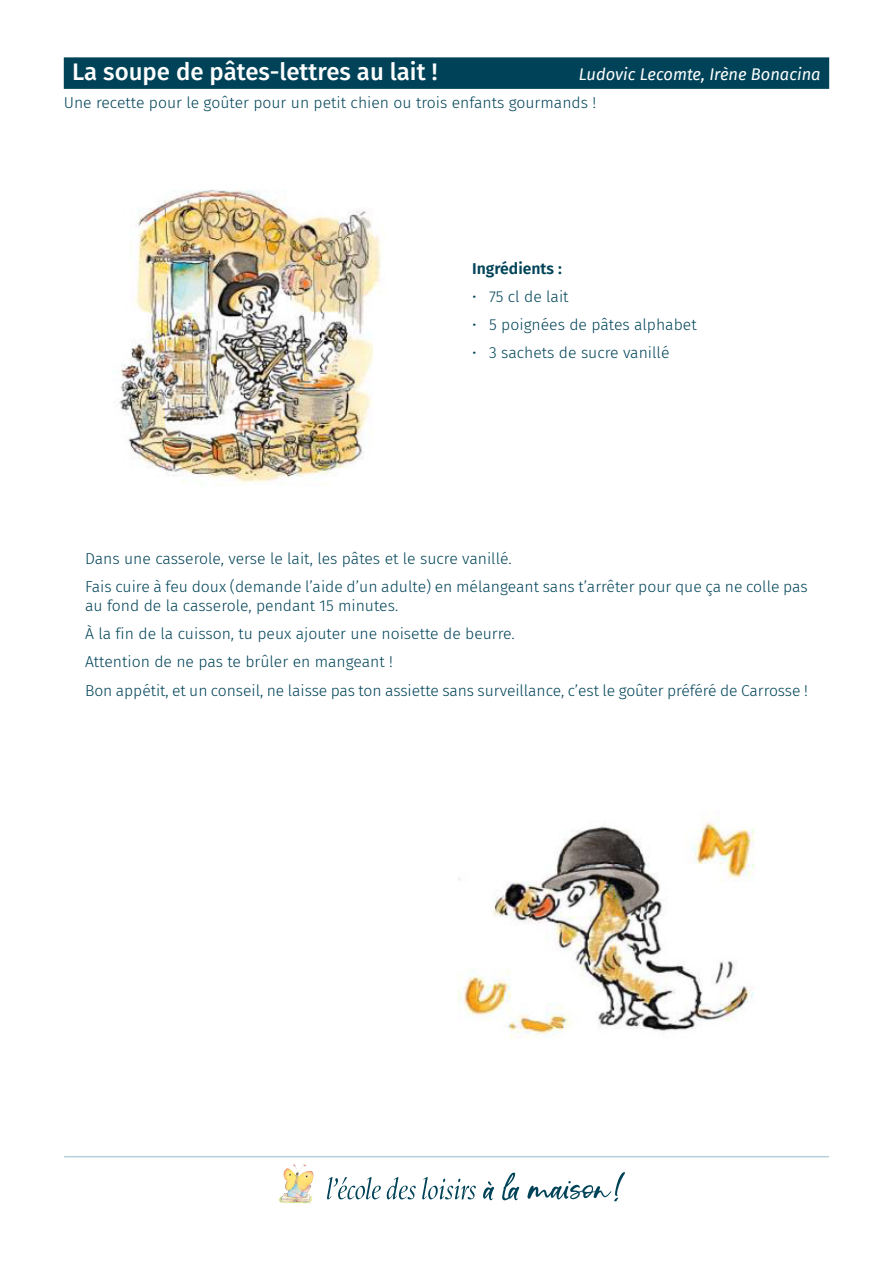
<style>
.page{position:relative;width:893px;height:1263px;background:#fff}
.page>*{position:absolute;margin:0;border:0;box-sizing:border-box;transform-origin:0 0}
.Titre{font:500 24px "Fira Sans";color:#fff}
.Titre-2{font:italic 16.5px "Fira Sans";color:#fff}
.Liste{font:300 15.75px/19.5px "Fira Sans";color:#004358}
.Consigne{font:300 15.75px "Fira Sans";color:#004358}
.Consigne-2{font:600 15.75px "Fira Sans";color:#004358}
</style>
<div class="page">
<div style="left:64px;top:57px;width:765px;height:32px;background:#004358"></div>
<hr style="left:65px;top:1156px;width:763px;height:1px;background:#b8ceda">
<svg style="left:483px;top:1172px;width:142px;height:29px"></svg>
<svg style="left:327px;top:1177px;width:149px;height:22px"></svg>
<img style="left:278px;top:1164px;width:36px;height:40px">
<img style="left:119px;top:190px;width:262px;height:295px">
<img style="left:458px;top:818px;width:297px;height:220px">
<p class="Titre" style="left:72px;top:53px;width:367px">La soupe de pâtes-lettres au lait !</p>
<p class="Titre-2" style="left:579px;top:62px;width:243px">Ludovic Lecomte, Irène Bonacina</p>
<p class="Consigne" style="left:64px;top:92px;width:534px">Une recette pour le goûter pour un petit chien ou trois enfants gourmands !</p>
<p class="Consigne-2" style="left:472px;top:255px;width:91px">Ingrédients :</p>
<p class="Liste" style="left:472px;top:286px;width:98px">• 75 cl de lait</p>
<p class="Liste" style="left:472px;top:315px;width:226px">• 5 poignées de pâtes alphabet</p>
<p class="Liste" style="left:472px;top:343px;width:199px">• 3 sachets de sucre vanillé</p>
<p class="Liste" style="left:85px;top:549px;width:428px">Dans une casserole, verse le lait, les pâtes et le sucre vanillé.</p>
<p class="Liste" style="left:85px;top:577px;width:724px">Fais cuire à feu doux (demande l’aide d’un adulte) en mélangeant sans t’arrêter pour que ça ne colle pas au fond de la casserole, pendant 15 minutes.</p>
<p class="Liste" style="left:85px;top:624px;width:431px">À la fin de la cuisson, tu peux ajouter une noisette de beurre.</p>
<p class="Liste" style="left:85px;top:652px;width:309px">Attention de ne pas te brûler en mangeant !</p>
<p class="Liste" style="left:85px;top:680px;width:724px">Bon appétit, et un conseil, ne laisse pas ton assiette sans surveillance, c’est le goûter préféré de Carrosse !</p>
</div>
